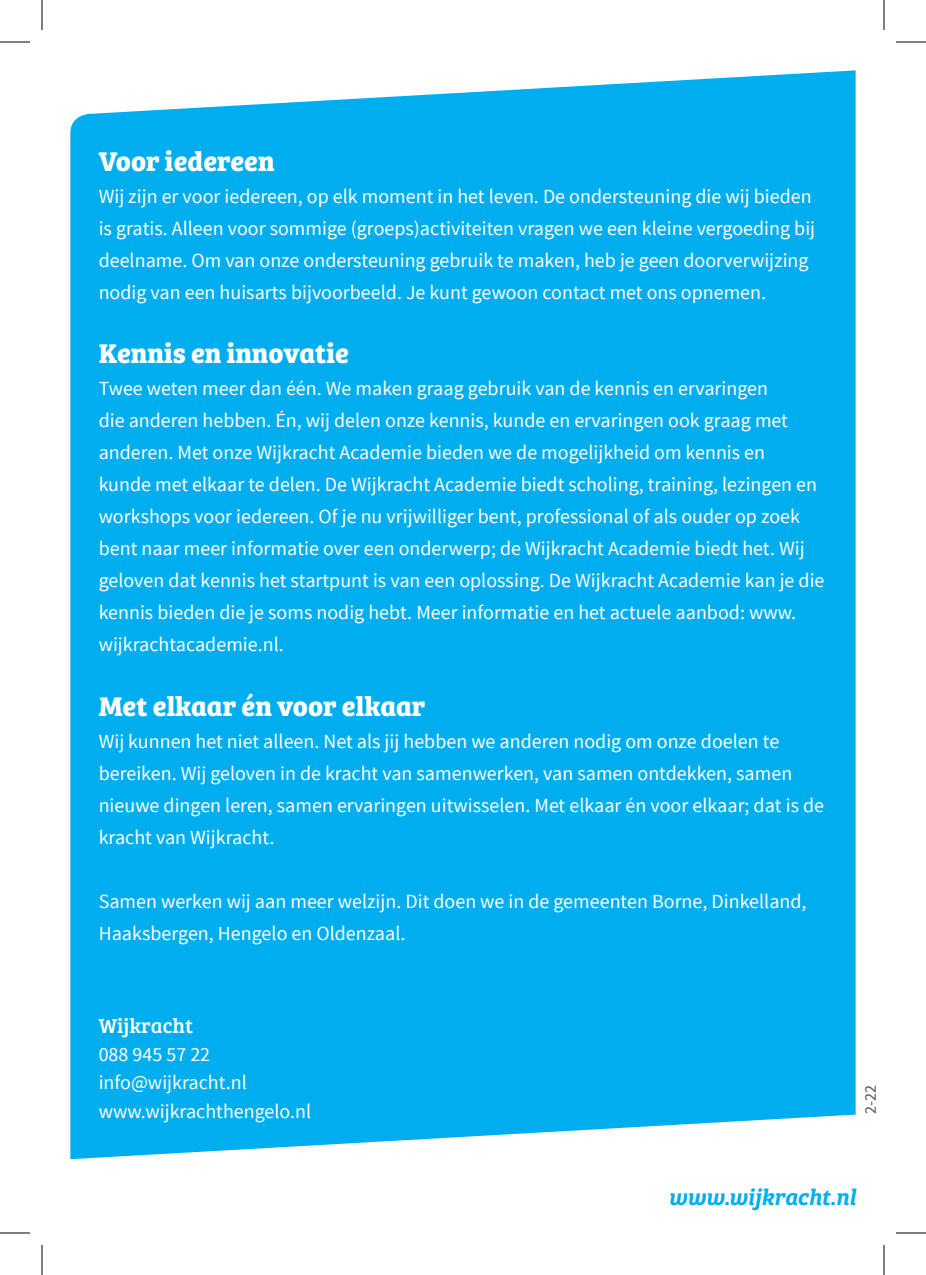
<style>
.page{position:relative;width:926px;height:1275px;background:#fff}
.page>*{position:absolute;margin:0;border:0;box-sizing:border-box;transform-origin:0 0}
.t1{font:700 28px "Bree Serif";color:#fff}
.t2{font:italic 23px "Bree Serif Sb";letter-spacing:-.01em;color:#00aeef}
.t3{font:21px "Bree Serif";color:#fff}
.t4{font:20px/32px "Source Sans Pro";color:#fff}
.t5{font:16px "Source Sans Pro";color:#4b4c4d}
</style>
<div class="page">
<div style="left:70px;top:70px;width:786px;height:1089px;background:#00aeef"></div>
<hr style="left:0;top:42px;width:30px;height:1px;background:#000">
<hr style="left:896px;top:42px;width:30px;height:1px;background:#000">
<hr style="left:0;top:1232px;width:30px;height:1px;background:#000">
<hr style="left:896px;top:1232px;width:30px;height:1px;background:#000">
<hr style="left:42px;top:0;width:1px;height:30px;background:#000">
<hr style="left:42px;top:1245px;width:1px;height:30px;background:#000">
<hr style="left:884px;top:0;width:1px;height:30px;background:#000">
<hr style="left:884px;top:1245px;width:1px;height:30px;background:#000">
<h1 class="t1" style="left:99px;top:140px;width:177px">Voor iedereen</h1>
<p class="t4" style="left:99px;top:181px;width:718px">Wij zijn er voor iedereen, op elk moment in het leven. De ondersteuning die wij bieden is gratis. Alleen voor sommige (groeps)activiteiten vragen we een kleine vergoeding bij deelname. Om van onze ondersteuning gebruik te maken, heb je geen doorverwijzing nodig van een huisarts bijvoorbeeld. Je kunt gewoon contact met ons opnemen.</p>
<h1 class="t1" style="left:99px;top:332px;width:252px">Kennis en innovatie</h1>
<p class="t4" style="left:99px;top:373px;width:727px">Twee weten meer dan één. We maken graag gebruik van de kennis en ervaringen<br>die anderen hebben. Én, wij delen onze kennis, kunde en ervaringen ook graag met anderen. Met onze Wijkracht Academie bieden we de mogelijkheid om kennis en<br>kunde met elkaar te delen. De Wijkracht Academie biedt scholing, training, lezingen en workshops voor iedereen. Of je nu vrijwilliger bent, professional of als ouder op zoek bent naar meer informatie over een onderwerp; de Wijkracht Academie biedt het. Wij geloven dat kennis het startpunt is van een oplossing. De Wijkracht Academie kan je die kennis bieden die je soms nodig hebt. Meer informatie en het actuele aanbod: www. wijkrachtacademie.nl.</p>
<h1 class="t1" style="left:99px;top:684px;width:328px">Met elkaar én voor elkaar</h1>
<p class="t4" style="left:99px;top:725px;width:727px">Wij kunnen het niet alleen. Net als jij hebben we anderen nodig om onze doelen te bereiken. Wij geloven in de kracht van samenwerken, van samen ontdekken, samen nieuwe dingen leren, samen ervaringen uitwisselen. Met elkaar én voor elkaar; dat is de kracht van Wijkracht.</p>
<p class="t4" style="left:99px;top:885px;width:709px">Samen werken wij aan meer welzijn. Dit doen we in de gemeenten Borne, Dinkelland,<br>Haaksbergen, Hengelo en Oldenzaal.</p>
<p class="t3" style="left:99px;top:1010px;width:96px">Wijkracht</p>
<p class="t4" style="left:99px;top:1040px;width:214px;line-height:28.4px">088 945 57 22 info@wijkracht.nl www.wijkrachthengelo.nl</p>
<p class="t5" style="left:860px;top:1113px;width:30px;rotate:-90deg">2-22</p>
<p class="t2" style="left:668px;top:1178px;width:189px">www.wijkracht.nl</p>
</div>
